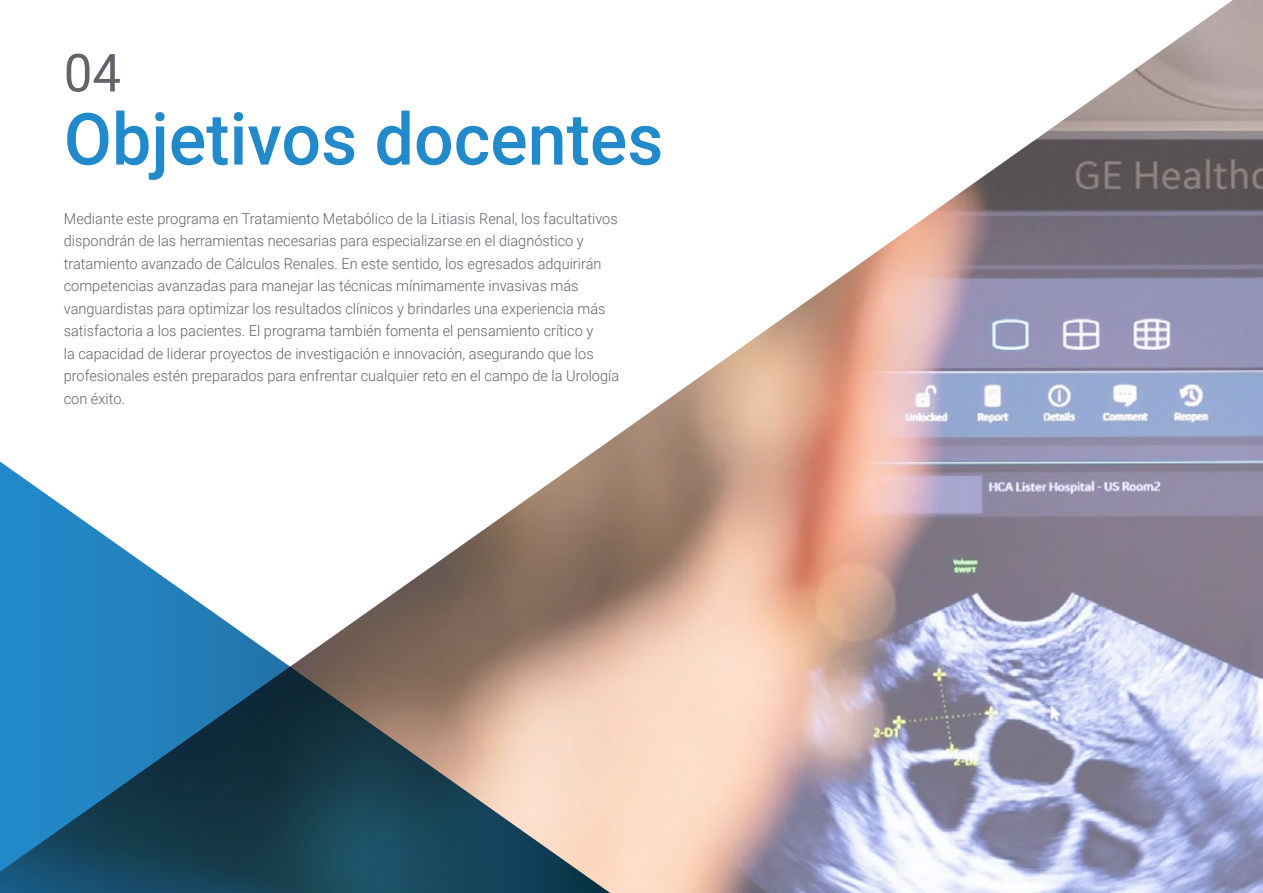
<style>
.page{position:relative;width:1263px;height:893px;background:#fff}
.page>*{position:absolute;margin:0;border:0;box-sizing:border-box;transform-origin:0 0}
.t1{font:500 72px "Roboto";color:#2289ca}
.t2{font:52.5px "Roboto";color:#61646a}
.t3{font:300 15px/22.5px "Roboto";color:#61646a}
</style>
<div class="page">
<img style="left:602px;top:0;width:661px;height:893px">
<svg style="left:0;top:446px;width:640px;height:447px"></svg>
<h2 class="t2" style="left:64px;top:36px;width:59px">04</h2>
<h1 class="t1" style="left:64px;top:89px;width:601px">Objetivos docentes</h1>
<p class="t3" style="left:64px;top:207px;width:557px">Mediante este programa en Tratamiento Metabólico de la Litiasis Renal, los facultativos dispondrán de las herramientas necesarias para especializarse en el diagnóstico y tratamiento avanzado de Cálculos Renales. En este sentido, los egresados adquirirán competencias avanzadas para manejar las técnicas mínimamente invasivas más vanguardistas para optimizar los resultados clínicos y brindarles una experiencia más satisfactoria a los pacientes. El programa también fomenta el pensamiento crítico y<br>la capacidad de liderar proyectos de investigación e innovación, asegurando que los profesionales estén preparados para enfrentar cualquier reto en el campo de la Urología con éxito.</p>
</div>
